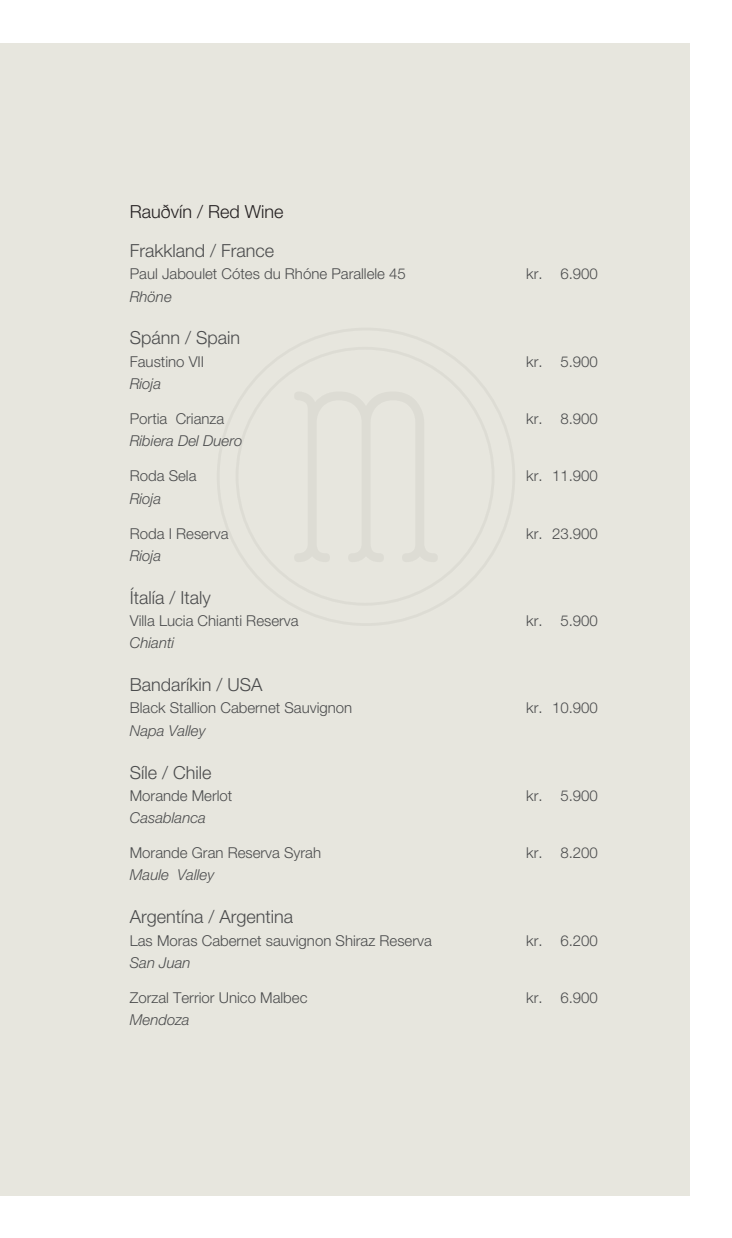
<style>
.page{position:relative;width:732px;height:1238px;background:#fff}
.page>*{position:absolute;margin:0;border:0;box-sizing:border-box;transform-origin:0 0}
.t1{font:300 18px "Helvetica Neue IS";color:#4b4c4d}
.t2{font:300 18px "Helvetica Neue IS";color:#231f20}
.t3{font:300 15px "Helvetica Neue IS";color:#4b4c4d}
.t4{font:italic 300 15px "Helvetica Neue IS";color:#4b4c4d}
</style>
<div class="page">
<div style="left:0;top:43px;width:689px;height:1152px;background:#e7e6de"></div>
<p class="t2" style="left:130px;top:201px;width:155px">Rauðvín / Red Wine</p>
<p class="t1" style="left:130px;top:240px;width:146px">Frakkland / France</p>
<p class="t3" style="left:130px;top:265px;width:277px">Paul Jaboulet Cótes du Rhóne Parallele 45</p>
<p class="t3" style="left:526px;top:265px;width:73px">kr. 6.900</p>
<p class="t4" style="left:130px;top:287px;width:43px">Rhöne</p>
<p class="t1" style="left:130px;top:327px;width:112px">Spánn / Spain</p>
<p class="t3" style="left:130px;top:352px;width:76px">Faustino VII</p>
<p class="t3" style="left:526px;top:352px;width:73px">kr. 5.900</p>
<p class="t4" style="left:130px;top:375px;width:33px">Rioja</p>
<p class="t3" style="left:130px;top:409px;width:96px">Portia Crianza</p>
<p class="t3" style="left:526px;top:409px;width:73px">kr. 8.900</p>
<p class="t4" style="left:130px;top:432px;width:114px">Ribiera Del Duero</p>
<p class="t3" style="left:130px;top:467px;width:68px">Roda Sela</p>
<p class="t3" style="left:526px;top:467px;width:73px">kr. 11.900</p>
<p class="t4" style="left:130px;top:489px;width:33px">Rioja</p>
<p class="t3" style="left:130px;top:524px;width:100px">Roda I Reserva</p>
<p class="t3" style="left:526px;top:524px;width:73px">kr. 23.900</p>
<p class="t4" style="left:130px;top:546px;width:33px">Rioja</p>
<p class="t1" style="left:130px;top:586px;width:82px">Ítalía / Italy</p>
<p class="t3" style="left:130px;top:611px;width:170px">Villa Lucia Chianti Reserva</p>
<p class="t3" style="left:526px;top:611px;width:73px">kr. 5.900</p>
<p class="t4" style="left:130px;top:634px;width:46px">Chianti</p>
<p class="t1" style="left:130px;top:673px;width:134px">Bandaríkin / USA</p>
<p class="t3" style="left:130px;top:699px;width:224px">Black Stallion Cabernet Sauvignon</p>
<p class="t3" style="left:526px;top:699px;width:73px">kr. 10.900</p>
<p class="t4" style="left:130px;top:721px;width:77px">Napa Valley</p>
<p class="t1" style="left:130px;top:761px;width:83px">Síle / Chile</p>
<p class="t3" style="left:130px;top:786px;width:104px">Morande Merlot</p>
<p class="t3" style="left:526px;top:786px;width:73px">kr. 5.900</p>
<p class="t4" style="left:130px;top:808px;width:78px">Casablanca</p>
<p class="t3" style="left:130px;top:843px;width:193px">Morande Gran Reserva Syrah</p>
<p class="t3" style="left:526px;top:843px;width:73px">kr. 8.200</p>
<p class="t4" style="left:130px;top:866px;width:86px">Maule Valley</p>
<p class="t1" style="left:130px;top:905px;width:165px">Argentína / Argentina</p>
<p class="t3" style="left:130px;top:931px;width:303px">Las Moras Cabernet sauvignon Shiraz Reserva</p>
<p class="t3" style="left:526px;top:931px;width:73px">kr. 6.200</p>
<p class="t4" style="left:130px;top:953px;width:62px">San Juan</p>
<p class="t3" style="left:130px;top:988px;width:179px">Zorzal Terrior Unico Malbec</p>
<p class="t3" style="left:526px;top:988px;width:73px">kr. 6.900</p>
<p class="t4" style="left:130px;top:1010px;width:61px">Mendoza</p>
</div>
